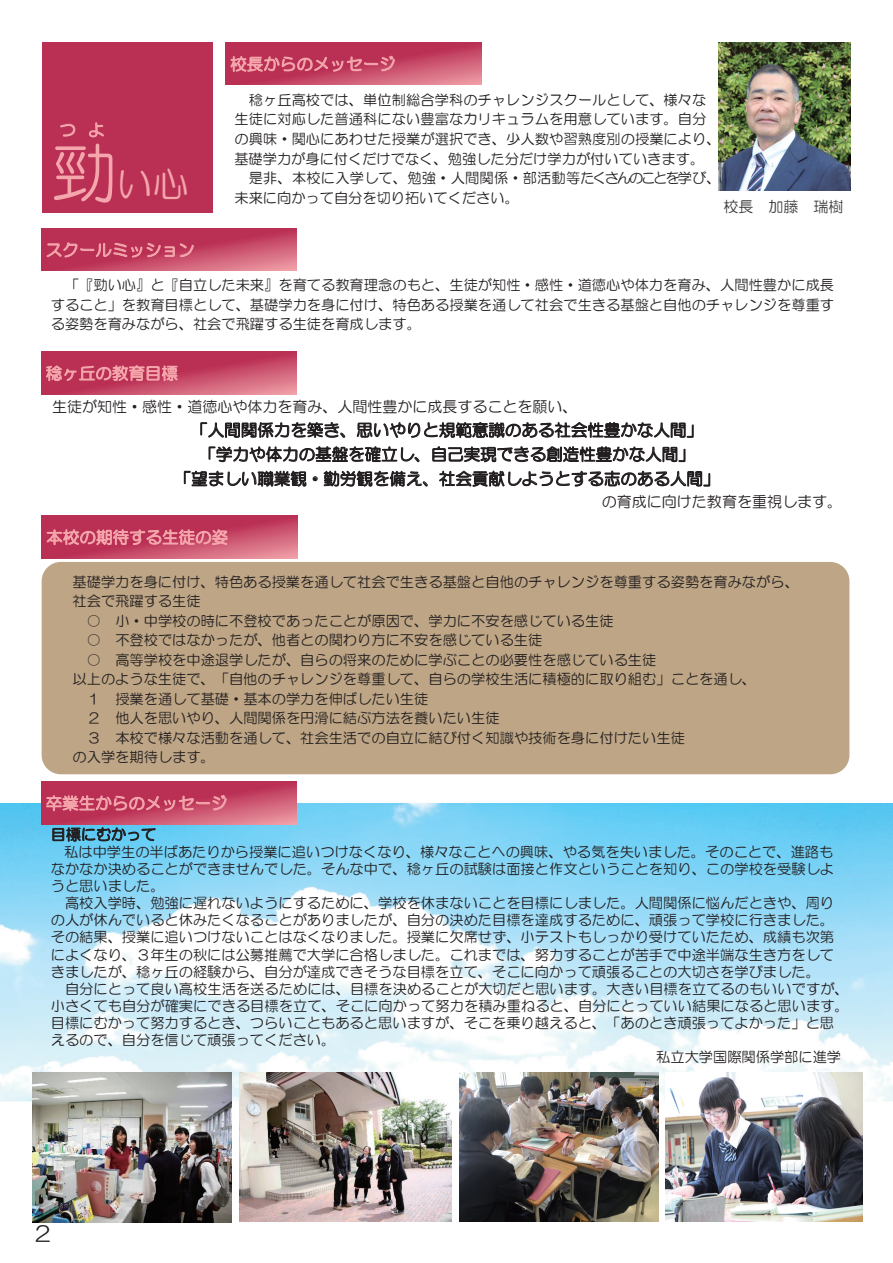
<style>
.page{position:relative;width:893px;height:1263px;background:#fff}
.page>*{position:absolute;margin:0;border:0;box-sizing:border-box;transform-origin:0 0}
.t1{font:36px "HG Maru Gothic MPRO";color:#f4a6ac}
.t2{font:21px "HG Maru Gothic MPRO";color:#231f20}
.t3{font:16.5px/24.3px "HG Maru Gothic MPRO";color:#231f20;text-align:center}
.t4{font:16.5px "HG Maru Gothic MPRO";letter-spacing:.005em;color:#f4a6ac}
.t5{font:15px "HG Maru Gothic MPRO";color:#231f20}
.t6{font:15px "HG Maru Gothic MPRO";color:#373838}
.t7{font:14.25px/19.5px "HG Maru Gothic MPRO";color:#231f20}
.s1{font-size:66px}
.s2{font-family:"MS Mincho"}
</style>
<div class="page">
<img style="left:0;top:803px;width:893px;height:298px">
<div style="left:42px;top:43px;width:170px;height:170px;background:#b93054"></div>
<img style="left:41px;top:352px;width:255px;height:42px">
<img style="left:41px;top:781px;width:255px;height:43px">
<img style="left:33px;top:1073px;width:199px;height:149px">
<img style="left:239px;top:1073px;width:213px;height:148px">
<div style="left:42px;top:562px;width:807px;height:212px;background:#bda585;border-radius:19px"></div>
<img style="left:42px;top:516px;width:255px;height:42px">
<img style="left:41px;top:228px;width:255px;height:43px">
<img style="left:718px;top:43px;width:133px;height:147px">
<img style="left:226px;top:42px;width:255px;height:43px">
<img style="left:460px;top:1072px;width:198px;height:149px">
<img style="left:666px;top:1072px;width:196px;height:149px">
<p class="t4" style="left:59px;top:122px;width:47px">つ よ</p>
<h1 class="t1" style="left:51px;top:166px;width:139px"><span class="s1">勁</span>い心</h1>
<p class="t4" style="left:46px;top:242px;width:150px">スクールミッション</p>
<p class="t4" style="left:230px;top:56px;width:167px">校長からのメッセージ</p>
<p class="t7" style="left:234px;top:90px;width:488px;text-indent:14px">稔ヶ丘高校では、単位制総合学科のチャレンジスクールとして、様々な生徒に対応した普通科にない豊富なカリキュラムを用意しています。自分の興味・関心にあわせた授業が選択でき、少人数や習熟度別の授業により、基礎学力が身に付くだけでなく、勉強した分だけ学力が付いていきます。</p>
<p class="t7" style="left:234px;top:168px;width:488px;text-indent:14px">是非、本校に入学して、勉強・人間関係・部活動等たくさんのことを学び、未来に向かって自分を切り拓いてください。</p>
<p class="t6" style="left:723px;top:199px;width:122px">校長 加藤 瑞樹</p>
<p class="t7" style="left:51px;top:275px;width:785px;text-align:justify;text-indent:14px">「『勁い心』と『自立した未来』を育てる教育理念のもと、生徒が知性・感性・道徳心や体力を育み、人間性豊かに成長すること」を教育目標として、基礎学力を身に付け、特色ある授業を通して社会で生きる基盤と自他のチャレンジを尊重する姿勢を育みながら、社会で飛躍する生徒を育成します。</p>
<p class="t4" style="left:46px;top:365px;width:134px">稔ヶ丘の教育目標</p>
<p class="t5" style="left:52px;top:399px;width:527px">生徒が知性・感性・道徳心や体力を育み、人間性豊かに成長することを願い、</p>
<p class="t3" style="left:175px;top:418px;width:546px">「人間関係力を築き、思いやりと規範意識のある社会性豊かな人間」<br>「学力や体力の基盤を確立し、自己実現できる創造性豊かな人間」<br>「望ましい職業観・勤労観を備え、社会貢献しようとする志のある人間」</p>
<p class="t5" style="left:602px;top:494px;width:242px">の育成に向けた教育を重視します。</p>
<p class="t4" style="left:46px;top:529px;width:183px">本校の期待する生徒の姿</p>
<p class="t7" style="left:73px;top:572px;width:728px">基礎学力を身に付け、特色ある授業を通して社会で生きる基盤と自他のチャレンジを尊重する姿勢を育みながら、社会で飛躍する生徒</p>
<p class="t7" style="left:87px;top:611px;width:528px"><span class="s2">○</span> 小・中学校の時に不登校であったことが原因で、学力に不安を感じている生徒</p>
<p class="t7" style="left:87px;top:630px;width:457px"><span class="s2">○</span> 不登校ではなかったが、他者との関わり方に不安を感じている生徒</p>
<p class="t7" style="left:87px;top:650px;width:571px"><span class="s2">○</span> 高等学校を中途退学したが、自らの将来のために学ぶことの必要性を感じている生徒</p>
<p class="t7" style="left:73px;top:669px;width:685px">以上のような生徒で、「自他のチャレンジを尊重して、自らの学校生活に積極的に取り組む」ことを通し、</p>
<p class="t7" style="left:87px;top:689px;width:343px">１ 授業を通して基礎・基本の学力を伸ばしたい生徒</p>
<p class="t7" style="left:87px;top:708px;width:414px">２ 他人を思いやり、人間関係を円滑に結ぶ方法を養いたい生徒</p>
<p class="t7" style="left:87px;top:728px;width:600px">３ 本校で様々な活動を通して、社会生活での自立に結び付く知識や技術を身に付けたい生徒</p>
<p class="t7" style="left:73px;top:747px;width:144px">の入学を期待します。</p>
<p class="t4" style="left:46px;top:795px;width:183px">卒業生からのメッセージ</p>
<p class="t5" style="left:51px;top:827px;width:107px">目標にむかって</p>
<p class="t7" style="left:51px;top:843px;width:785px;line-height:17.1px;text-align:justify;text-indent:13px">私は中学生の半ばあたりから授業に追いつけなくなり、様々なことへの興味、やる気を失いました。そのことで、進路もなかなか決めることができませんでした。そんな中で、稔ヶ丘の試験は面接と作文ということを知り、この学校を受験しようと思いました。</p>
<p class="t7" style="left:65px;top:893px;width:771px">高校入学時、勉強に遅れないようにするために、学校を休まないことを目標にしました。人間関係に悩んだときや、周り</p>
<p class="t7" style="left:51px;top:910px;width:785px">の人が休んでいると休みたくなることがありましたが、自分の決めた目標を達成するために、頑張って学校に行きました。</p>
<p class="t7" style="left:51px;top:927px;width:785px">その結果、授業に追いつけないことはなくなりました。授業に欠席せず、小テストもしっかり受けていたため、成績も次第</p>
<p class="t7" style="left:51px;top:945px;width:785px">によくなり、３年生の秋には公募推薦で大学に合格しました。これまでは、努力することが苦手で中途半端な生き方をして</p>
<p class="t7" style="left:51px;top:962px;width:771px">きましたが、稔ヶ丘の経験から、自分が達成できそうな目標を立て、そこに向かって頑張ることの大切さを学びました。</p>
<p class="t7" style="left:65px;top:979px;width:785px">自分にとって良い高校生活を送るためには、目標を決めることが大切だと思います。大きい目標を立てるのもいいですが、</p>
<p class="t7" style="left:51px;top:996px;width:799px">小さくても自分が確実にできる目標を立て、そこに向かって努力を積み重ねると、自分にとっていい結果になると思います。</p>
<p class="t7" style="left:51px;top:1013px;width:785px">目標にむかって努力するとき、つらいこともあると思いますが、そこを乗り越えると、「あのとき頑張ってよかった」と思</p>
<p class="t7" style="left:51px;top:1030px;width:286px">えるので、自分を信じて頑張ってください。</p>
<p class="t7" style="left:656px;top:1046px;width:186px">私立大学国際関係学部に進学</p>
<h2 class="t2" style="left:32px;top:1223px;width:22px">２</h2>
</div>
